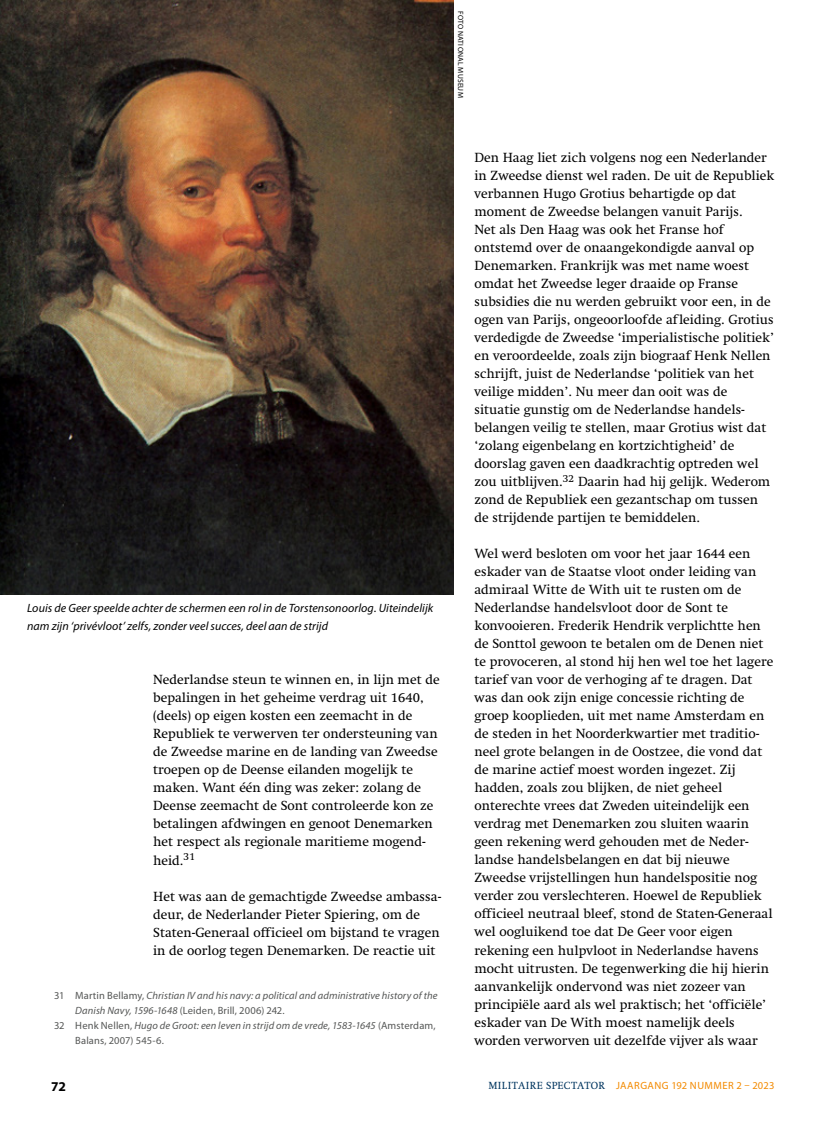
<style>
.page{position:relative;width:817px;height:1136px;background:#fff}
.page>*{position:absolute;margin:0;border:0;box-sizing:border-box;transform-origin:0 0}
.t1{font:13.5px/18px "Swift LT Std";color:#000}
.t2{font:700 13.5px "Myriad Pro";color:#000}
.t3{font:italic 12px/18px "Myriad Pro";letter-spacing:.005em;color:#000}
.t4{font:italic 10.5px "Myriad Pro";letter-spacing:.01em;color:#555756}
.t5{font:10.5px "Myriad Pro";letter-spacing:.01em;color:#555756}
.t6{font:10.5px "Myriad Pro";letter-spacing:.045em;color:#f38a00}
.t7{font:7.5px "Myriad Pro";letter-spacing:.03em;color:#000}
.s1{font-style:normal}
.s2{font-style:italic}
.s3{font-family:"Swift LT Std";color:#00355f}
</style>
<div class="page">
<img style="left:0;top:0;width:453px;height:594px">
<p class="t7" style="left:465px;top:11px;width:88px;rotate:90deg">FOTO NATIONAL MUSEUM</p>
<p class="t3" style="left:27px;top:599px;width:408px">Louis de Geer speelde achter de schermen een rol in de Torstensonoorlog. Uiteindelijk nam zijn ‘privévloot’ zelfs, zonder veel succes, deel aan de strijd</p>
<p class="t1" style="left:153px;top:671px;width:288px">Nederlandse steun te winnen en, in lijn met de bepalingen in het geheime verdrag uit 1640, (deels) op eigen kosten een zeemacht in de Republiek te verwerven ter ondersteuning van de Zweedse marine en de landing van Zweedse troepen op de Deense eilanden mogelijk te maken. Want één ding was zeker: zolang de Deense zeemacht de Sont controleerde kon ze betalingen afdwingen en genoot Denemarken het respect als regionale maritieme mogend&shy;heid.<sup>31</sup></p>
<p class="t1" style="left:153px;top:887px;width:289px">Het was aan de gemachtigde Zweedse ambassa&shy;deur, de Nederlander Pieter Spiering, om de Staten-Generaal officieel om bijstand te vragen in de oorlog tegen Denemarken. De reactie uit</p>
<p class="t4" style="left:54px;top:988px;width:385px"><span class="s1">31 Martin Bellamy,</span> Christian IV and his navy: a political and administrative history of the</p>
<p class="t5" style="left:75px;top:1003px;width:211px"><span class="s2">Danish Navy, 1596-1648</span> (Leiden, Brill, 2006) 242.</p>
<p class="t4" style="left:54px;top:1018px;width:383px"><span class="s1">32 Henk Nellen,</span> Hugo de Groot: een leven in strijd om de vrede, 1583-1645 <span class="s1">(Amsterdam,</span></p>
<p class="t5" style="left:75px;top:1033px;width:90px">Balans, 2007) 545-6.</p>
<p class="t1" style="left:474px;top:149px;width:301px">Den Haag liet zich volgens nog een Nederlander in Zweedse dienst wel raden. De uit de Republiek verbannen Hugo Grotius behartigde op dat moment de Zweedse belangen vanuit Parijs.<br>Net als Den Haag was ook het Franse hof ontstemd over de onaangekondigde aanval op Denemarken. Frankrijk was met name woest omdat het Zweedse leger draaide op Franse subsidies die nu werden gebruikt voor een, in de ogen van Parijs, ongeoorloofde afleiding. Grotius verdedigde de Zweedse ‘imperialistische politiek’ en veroordeelde, zoals zijn biograaf Henk Nellen schrijft, juist de Nederlandse ‘politiek van het veilige midden’. Nu meer dan ooit was de situatie gunstig om de Nederlandse handels&shy;belangen veilig te stellen, maar Grotius wist dat ‘zolang eigenbelang en kortzichtigheid’ de doorslag gaven een daadkrachtig optreden wel zou uitblijven.<sup>32</sup> Daarin had hij gelijk. Wederom zond de Republiek een gezantschap om tussen de strijdende partijen te bemiddelen.</p>
<p class="t1" style="left:474px;top:545px;width:300px">Wel werd besloten om voor het jaar 1644 een eskader van de Staatse vloot onder leiding van admiraal Witte de With uit te rusten om de Nederlandse handelsvloot door de Sont te konvooieren. Frederik Hendrik verplichtte hen de Sonttol gewoon te betalen om de Denen niet te provoceren, al stond hij hen wel toe het lagere tarief van voor de verhoging af te dragen. Dat was dan ook zijn enige concessie richting de groep kooplieden, uit met name Amsterdam en de steden in het Noorderkwartier met traditio&shy;neel grote belangen in de Oostzee, die vond dat de marine actief moest worden ingezet. Zij hadden, zoals zou blijken, de niet geheel onterechte vrees dat Zweden uiteindelijk een verdrag met Denemarken zou sluiten waarin geen rekening werd gehouden met de Neder&shy;landse handelsbelangen en dat bij nieuwe Zweedse vrijstellingen hun handelspositie nog verder zou verslechteren. Hoewel de Republiek officieel neutraal bleef, stond de Staten-Generaal wel oogluikend toe dat De Geer voor eigen rekening een hulpvloot in Nederlandse havens mocht uitrusten. De tegenwerking die hij hierin aanvankelijk ondervond was niet zozeer van principiële aard als wel praktisch; het ‘officiële’ eskader van De With moest namelijk deels worden verworven uit dezelfde vijver als waar</p>
<p class="t2" style="left:51px;top:1077px;width:16px">72</p>
<p class="t6" style="left:488px;top:1078px;width:287px"><span class="s3">MILITAIRE SPECTATOR</span> JAARGANG 192 NUMMER 2 – 2023</p>
</div>
